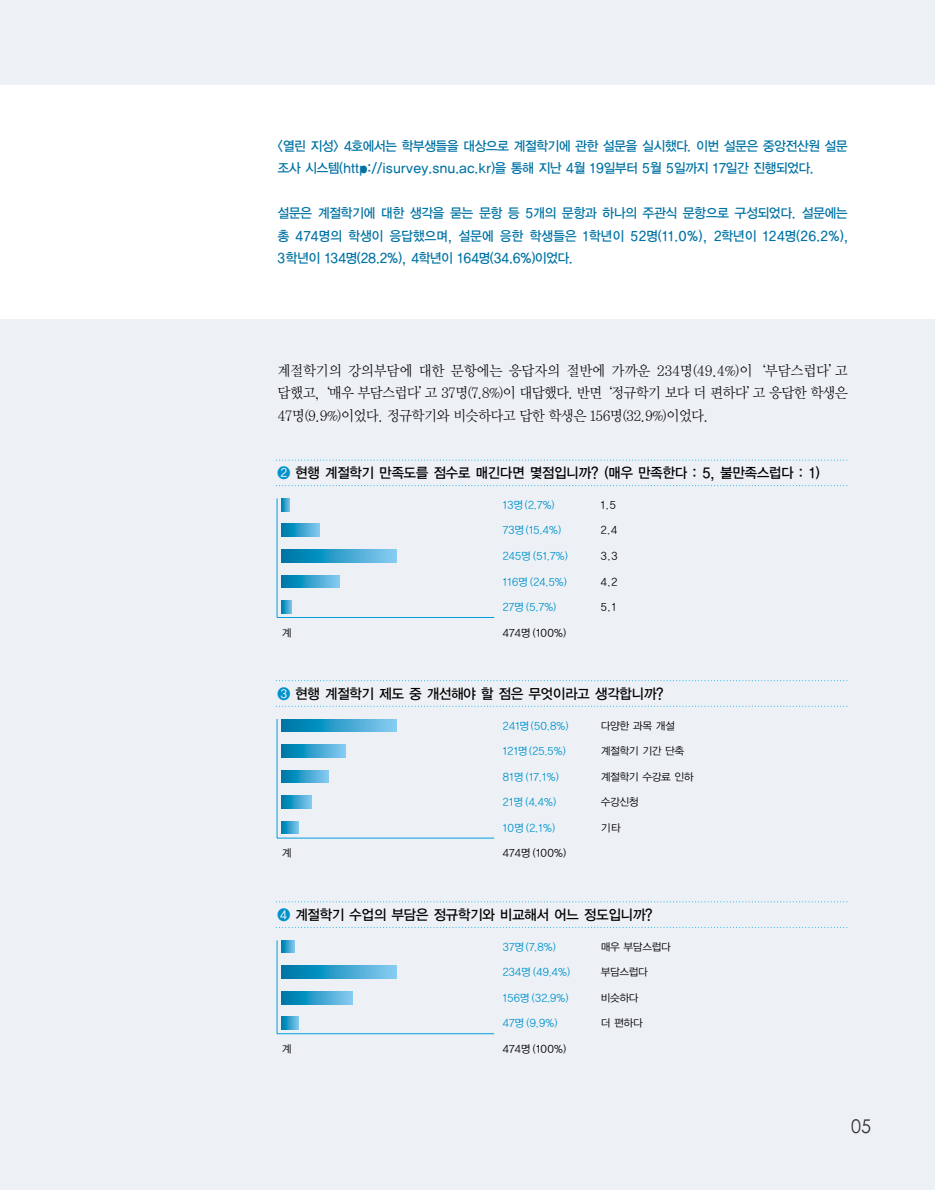
<style>
.page{position:relative;width:935px;height:1190px;background:#fff}
.page>*{position:absolute;margin:0;border:0;box-sizing:border-box;transform-origin:0 0}
.t1{font:18.9px "Century Gothic";color:#333;scale:.95 1}
.t2{font:14.55px/22.5px "Y Mj O12";letter-spacing:-.095em;color:#000;text-align:justify;scale:.95 1}
.t3{font:14.1px "YGO13";letter-spacing:-.095em;color:#000;scale:.95 1}
.t4{font:13.35px/22.5px "YGO13";letter-spacing:-.11em;color:#0073a3;scale:.95 1}
.t5{font:10.5px "YGO12";letter-spacing:-.045em;color:#0092cd}
.t6{font:10.5px "YGO12";letter-spacing:-.105em;color:#000}
</style>
<div class="page">
<div style="left:0;top:0;width:934px;height:1189px;background:#edf1f5"></div>
<div style="left:0;top:85px;width:934px;height:234px;background:#fff"></div>
<hr style="left:277px;top:498px;width:1px;height:119px;background:#009edd">
<hr style="left:277px;top:617px;width:217px;height:1px;background:#009edd">
<svg style="left:281px;top:498px;width:9px;height:13px"></svg>
<svg style="left:281px;top:524px;width:39px;height:13px"></svg>
<svg style="left:281px;top:549px;width:116px;height:13px;background:#34a0cc"></svg>
<svg style="left:281px;top:575px;width:59px;height:13px"></svg>
<svg style="left:281px;top:600px;width:11px;height:13px"></svg>
<svg style="left:276px;top:485px;width:572px;height:1px"></svg>
<hr style="left:277px;top:940px;width:1px;height:93px;background:#009edd">
<hr style="left:277px;top:1033px;width:217px;height:1px;background:#009edd">
<svg style="left:281px;top:940px;width:14px;height:13px"></svg>
<svg style="left:281px;top:965px;width:116px;height:13px;background:#34a0cc"></svg>
<svg style="left:281px;top:991px;width:72px;height:13px"></svg>
<svg style="left:281px;top:1016px;width:18px;height:13px"></svg>
<svg style="left:276px;top:901px;width:572px;height:1px"></svg>
<svg style="left:276px;top:927px;width:572px;height:1px"></svg>
<hr style="left:277px;top:719px;width:1px;height:119px;background:#009edd">
<hr style="left:277px;top:837px;width:217px;height:1px;background:#009edd">
<svg style="left:281px;top:719px;width:116px;height:12px"></svg>
<svg style="left:281px;top:744px;width:65px;height:13px"></svg>
<svg style="left:281px;top:770px;width:48px;height:13px"></svg>
<svg style="left:281px;top:795px;width:31px;height:13px"></svg>
<svg style="left:281px;top:821px;width:18px;height:13px"></svg>
<svg style="left:276px;top:680px;width:572px;height:1px"></svg>
<svg style="left:276px;top:706px;width:572px;height:1px"></svg>
<svg style="left:276px;top:460px;width:572px;height:1px"></svg>
<p class="t4" style="left:277px;top:135px;width:603px">&lt;열린 지성&gt; 4호에서는 학부생들을 대상으로 계절학기에 관한 설문을 실시했다. 이번 설문은 중앙전산원 설문 조사 시스템(http://isurvey.snu.ac.kr)을 통해 지난 4월 19일부터 5월 5일까지 17일간 진행되었다.</p>
<p class="t4" style="left:277px;top:203px;width:603px;text-align:justify">설문은 계절학기에 대한 생각을 묻는 문항 등 5개의 문항과 하나의 주관식 문항으로 구성되었다. 설문에는 총 474명의 학생이 응답했으며, 설문에 응한 학생들은 1학년이 52명(11.0%), 2학년이 124명(26.2%), 3학년이 134명(28.2%), 4학년이 164명(34.6%)이었다.</p>
<p class="t2" style="left:277px;top:360px;width:603px">계절학기의 강의부담에 대한 문항에는 응답자의 절반에 가까운 234명(49.4%)이‘부담스럽다’고 답했고, ‘매우 부담스럽다’고 37명(7.8%)이 대답했다. 반면‘정규학기 보다 더 편하다’고 응답한 학생은 47명(9.9%)이었다. 정규학기와 비슷하다고 답한 학생은 156명(32.9%)이었다.</p>
<p class="t3" style="left:295px;top:466px;width:554px">현행 계절학기 만족도를 점수로 매긴다면 몇점입니까? (매우 만족한다 : 5, 불만족스럽다 : 1)</p>
<p class="t5" style="left:502px;top:500px;width:54px">13명(2.7%)</p>
<p class="t5" style="left:502px;top:525px;width:60px">73명(15.4%)</p>
<p class="t6" style="left:600px;top:500px;width:17px">1.5</p>
<p class="t6" style="left:600px;top:525px;width:19px">2.4</p>
<p class="t5" style="left:502px;top:551px;width:67px">245명 (51.7%)</p>
<p class="t6" style="left:600px;top:551px;width:19px">3.3</p>
<p class="t5" style="left:502px;top:576px;width:66px">116명 (24.5%)</p>
<p class="t6" style="left:600px;top:576px;width:19px">4.2</p>
<p class="t5" style="left:502px;top:602px;width:56px">27명 (5.7%)</p>
<p class="t6" style="left:600px;top:602px;width:17px">5.1</p>
<p class="t6" style="left:281px;top:627px;width:12px">계</p>
<p class="t6" style="left:502px;top:627px;width:66px">474명 (100%)</p>
<p class="t3" style="left:295px;top:687px;width:390px">현행 계절학기 제도 중 개선해야 할 점은 무엇이라고 생각합니까?</p>
<p class="t5" style="left:502px;top:720px;width:68px">241명(50.8%)</p>
<p class="t5" style="left:502px;top:746px;width:65px">121명(25.5%)</p>
<p class="t6" style="left:600px;top:720px;width:76px">다양한 과목 개설</p>
<p class="t6" style="left:600px;top:746px;width:86px">계절학기 기간 단축</p>
<p class="t5" style="left:502px;top:771px;width:58px">81명 (17.1%)</p>
<p class="t6" style="left:600px;top:771px;width:95px">계절학기 수강료 인하</p>
<p class="t5" style="left:502px;top:797px;width:55px">21명 (4.4%)</p>
<p class="t6" style="left:600px;top:797px;width:40px">수강신청</p>
<p class="t5" style="left:502px;top:822px;width:54px">10명 (2.1%)</p>
<p class="t6" style="left:600px;top:822px;width:22px">기타</p>
<p class="t6" style="left:281px;top:848px;width:12px">계</p>
<p class="t6" style="left:502px;top:848px;width:66px">474명 (100%)</p>
<p class="t3" style="left:295px;top:908px;width:379px">계절학기 수업의 부담은 정규학기와 비교해서 어느 정도입니까?</p>
<p class="t5" style="left:502px;top:941px;width:55px">37명(7.8%)</p>
<p class="t6" style="left:600px;top:941px;width:72px">매우 부담스럽다</p>
<p class="t5" style="left:502px;top:967px;width:69px">234명 (49.4%)</p>
<p class="t6" style="left:600px;top:967px;width:50px">부담스럽다</p>
<p class="t5" style="left:502px;top:992px;width:68px">156명 (32.9%)</p>
<p class="t6" style="left:600px;top:992px;width:40px">비슷하다</p>
<p class="t5" style="left:502px;top:1018px;width:57px">47명 (9.9%)</p>
<p class="t6" style="left:600px;top:1018px;width:44px">더 편하다</p>
<p class="t6" style="left:281px;top:1044px;width:12px">계</p>
<p class="t6" style="left:502px;top:1044px;width:66px">474명 (100%)</p>
<h1 class="t1" style="left:851px;top:1119px;width:22px">05</h1>
</div>
